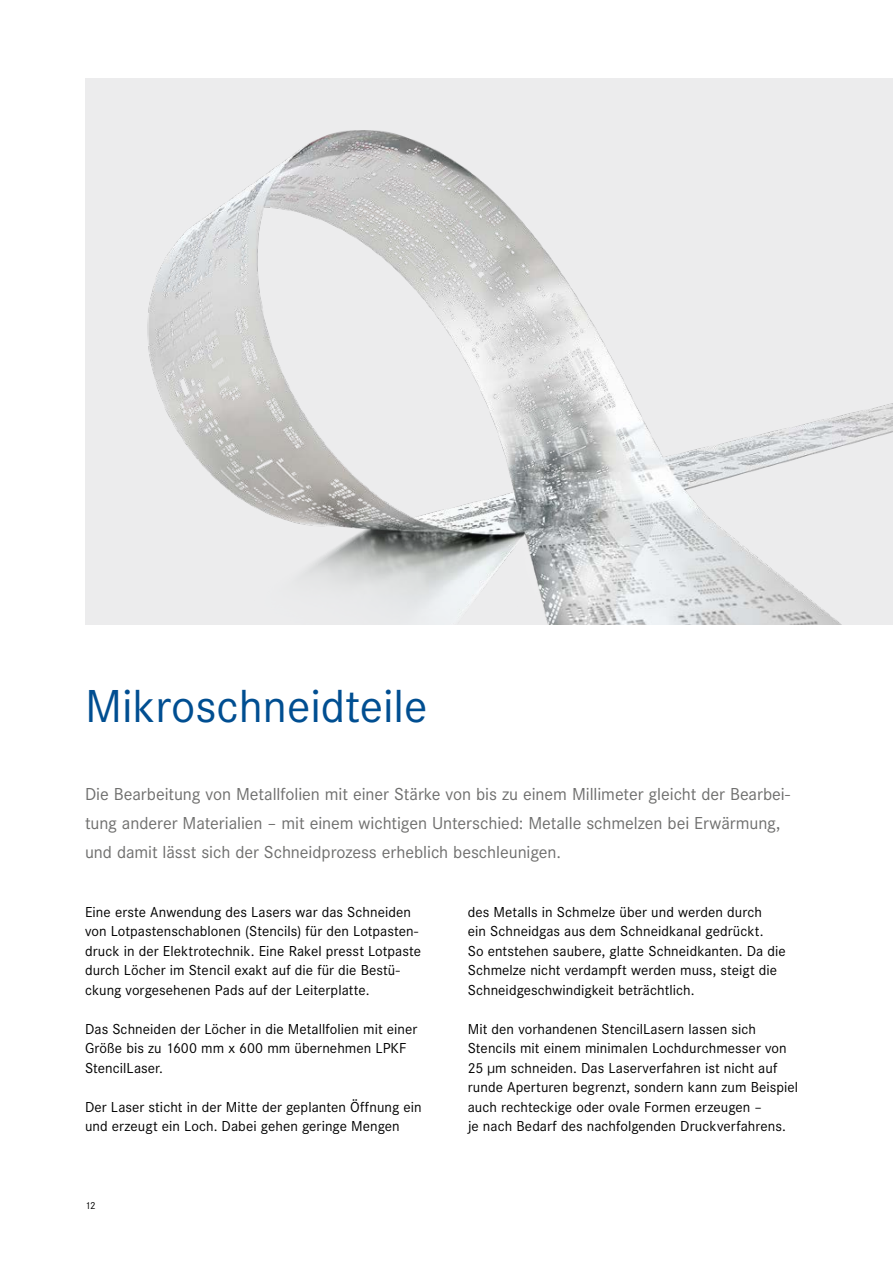
<style>
.page{position:relative;width:893px;height:1263px;background:#fff}
.page>*{position:absolute;margin:0;border:0;box-sizing:border-box;transform-origin:0 0}
.t1{font:48px "Corporate S";color:#004e91}
.t2{font:18px/29.2px "Corporate S";letter-spacing:-.005em;color:#6f6f6e}
.t3{font:15px/19.5px "Corporate S";letter-spacing:.005em;color:#000}
.t4{font:10.5px "Corporate S";color:#000}
</style>
<div class="page">
<img style="left:85px;top:78px;width:808px;height:546px">
<h1 class="t1" style="left:85px;top:674px;width:344px">Mikroschneidteile</h1>
<p class="t2" style="left:85px;top:778px;width:707px">Die Bearbeitung von Metallfolien mit einer Stärke von bis zu einem Millimeter gleicht der Bearbei&shy;tung anderer Materialien – mit einem wichtigen Unterschied: Metalle schmelzen bei Erwärmung, und damit lässt sich der Schneidprozess erheblich beschleunigen.</p>
<p class="t3" style="left:85px;top:901px;width:338px">Eine erste Anwendung des Lasers war das Schneiden von Lotpastenschablonen (Stencils) für den Lotpasten&shy;druck in der Elektrotechnik. Eine Rakel presst Lotpaste durch Löcher im Stencil exakt auf die für die Bestü&shy;ckung vorgesehenen Pads auf der Leiterplatte.</p>
<p class="t3" style="left:85px;top:1018px;width:334px">Das Schneiden der Löcher in die Metallfolien mit einer<br>Größe bis zu 1600 mm x 600 mm übernehmen LPKF<br>StencilLaser.</p>
<p class="t3" style="left:85px;top:1096px;width:338px">Der Laser sticht in der Mitte der geplanten Öffnung ein und erzeugt ein Loch. Dabei gehen geringe Mengen</p>
<p class="t4" style="left:85px;top:1199px;width:12px">12</p>
<p class="t3" style="left:468px;top:901px;width:319px">des Metalls in Schmelze über und werden durch<br>ein Schneidgas aus dem Schneidkanal gedrückt.<br>So entstehen saubere, glatte Schneidkanten. Da die Schmelze nicht verdampft werden muss, steigt die Schneidgeschwindigkeit beträchtlich.</p>
<p class="t3" style="left:468px;top:1018px;width:332px">Mit den vorhandenen StencilLasern lassen sich Stencils mit einem minimalen Lochdurchmesser von 25 µm schneiden. Das Laserverfahren ist nicht auf runde Aperturen begrenzt, sondern kann zum Beispiel auch rechteckige oder ovale Formen erzeugen –<br>je nach Bedarf des nachfolgenden Druckverfahrens.</p>
</div>
